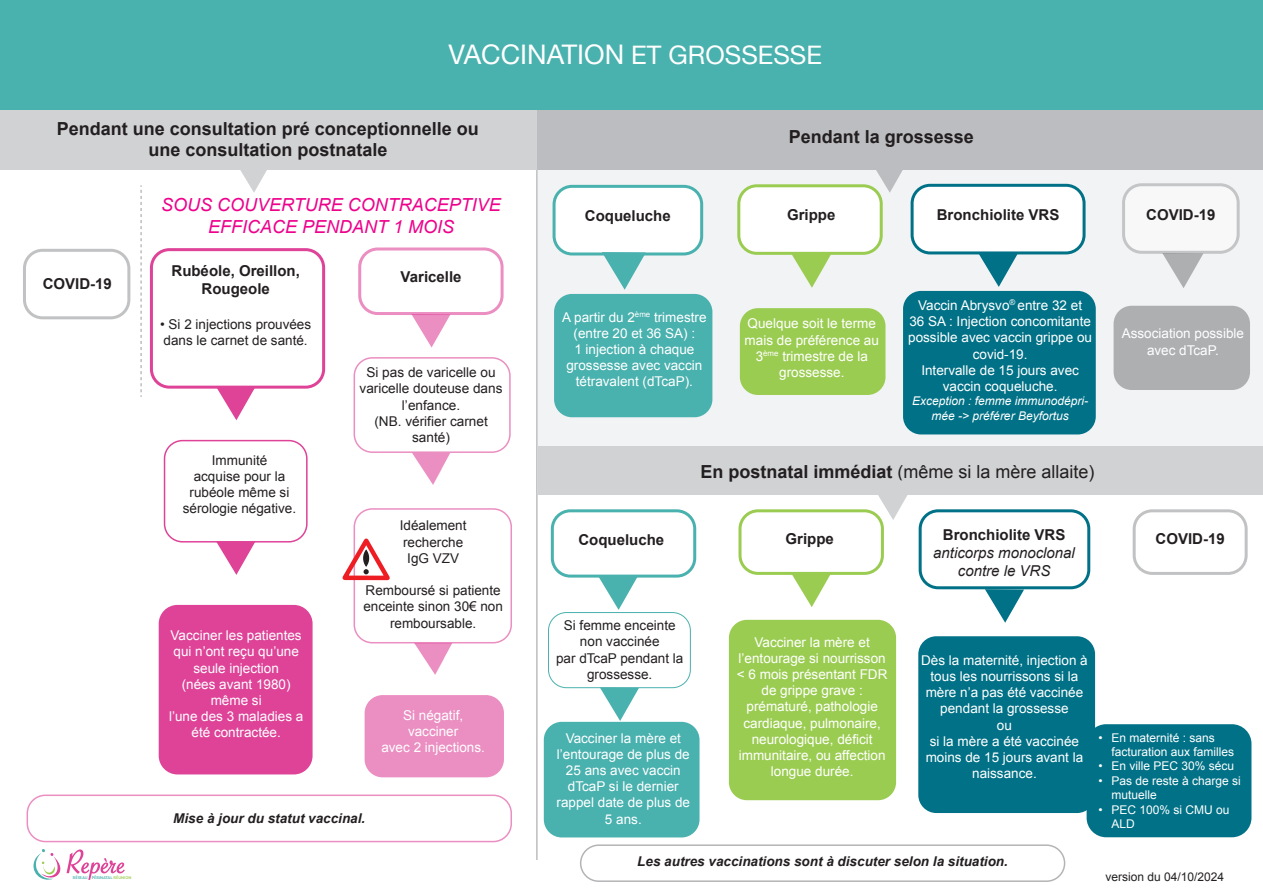
<style>
.page{position:relative;width:1263px;height:893px;background:#fff}
.page>*{position:absolute;margin:0;border:0;box-sizing:border-box;transform-origin:0 0}
.t1{font:27px "Helvetica Neue";color:#fff}
.t2{font:700 18px/21.6px "Arial";color:#231f20;text-align:center}
.t3{font:italic 18px/21.6px "Arial";color:#ed028c;text-align:center}
.t4{font:18px "Arial";color:#231f20}
.t5{font:700 15px/18px "Arial";color:#231f20;text-align:center}
.t6{font:italic 15px/18px "Arial";color:#231f20;text-align:center}
.t7{font:13.5px/16.2px "Arial";color:#fff;text-align:center}
.t8{font:13.5px/16.2px "Arial";color:#231f20;text-align:center}
.t9{font:italic 700 13.5px "Arial";color:#231f20}
.t10{font:12px/14.4px "Arial";color:#fff}
.t11{font:italic 12px/14.4px "Arial";color:#fff;text-align:center}
.t12{font:12px "Arial";color:#231f20}
.t13{font:500 4.2px "Iskra";color:#49b1ae}
.s1{font-size:25.5px}
.s2{color:#9ccc50}
.s3{font-weight:700}
</style>
<div class="page">
<div style="left:580px;top:844px;width:485px;height:38px;border:2px solid #808285;border-radius:18px"></div>
<div style="left:27px;top:794px;width:485px;height:48px;border:2px solid #de4398;border-radius:18px"></div>
<svg style="left:240px;top:170px;width:27px;height:22px"></svg>
<div style="left:1088px;top:726px;width:162px;height:110px;background:#007186;border-radius:18px"></div>
<div style="left:1086px;top:724px;width:165px;height:113px;border:3px solid #007186;border-radius:18px"></div>
<div style="left:544px;top:722px;width:155px;height:115px;background:#49b1ae;border-radius:18px"></div>
<div style="left:539px;top:164px;width:724px;height:282px;background:#f2f3f4"></div>
<div style="left:0;top:0;width:1263px;height:110px;background:#49b1ae"></div>
<div style="left:554px;top:294px;width:158px;height:123px;background:#49b1ae;border-radius:18px"></div>
<div style="left:554px;top:186px;width:148px;height:68px;background:#fff;border-radius:18px"></div>
<div style="left:552px;top:185px;width:151px;height:70px;border:3px solid #49b1ae;border-radius:18px"></div>
<div style="left:739px;top:186px;width:142px;height:67px;background:#fff;border-radius:18px"></div>
<div style="left:737px;top:184px;width:146px;height:71px;border:3px solid #9bcc52;border-radius:18px"></div>
<div style="left:740px;top:308px;width:145px;height:87px;background:#9bcc52;border-radius:18px"></div>
<div style="left:159px;top:606px;width:153px;height:168px;background:#de4398;border-radius:18px"></div>
<div style="left:159px;top:605px;width:154px;height:169px;border:2px solid #de4398;border-radius:18px"></div>
<div style="left:354px;top:357px;width:157px;height:96px;border:2px solid #de4398;border-radius:18px"></div>
<svg style="left:599px;top:251px;width:48px;height:39px"></svg>
<div style="left:150px;top:248px;width:175px;height:141px;border:3px solid #de4398;border-radius:18px"></div>
<svg style="left:791px;top:253px;width:41px;height:35px"></svg>
<div style="left:164px;top:440px;width:144px;height:102px;border:2px solid #de4398;border-radius:18px"></div>
<div style="left:358px;top:247px;width:146px;height:68px;border:3px solid #de4398;border-radius:18px"></div>
<div style="left:354px;top:508px;width:158px;height:135px;border:2px solid #de4398;border-radius:18px"></div>
<div style="left:365px;top:695px;width:139px;height:82px;background:#eb8ec1;border-radius:18px"></div>
<hr style="left:536px;top:110px;width:2px;height:750px;background:#bcbdc0">
<div style="left:537px;top:110px;width:726px;height:60px;background:#bcbdc0"></div>
<div style="left:0;top:110px;width:537px;height:60px;background:#d1d2d4"></div>
<svg style="left:866px;top:170px;width:37px;height:23px"></svg>
<svg style="left:33px;top:849px;width:92px;height:31px"></svg>
<svg style="left:342px;top:532px;width:48px;height:52px"></svg>
<div style="left:538px;top:446px;width:725px;height:48px;background:#d1d2d4"></div>
<svg style="left:869px;top:494px;width:47px;height:26px"></svg>
<div style="left:738px;top:509px;width:146px;height:66px;border:3px solid #9bcc52;border-radius:18px"></div>
<div style="left:729px;top:620px;width:167px;height:180px;background:#9bcc52;border-radius:18px"></div>
<div style="left:551px;top:509px;width:145px;height:69px;border:3px solid #49b1ae;border-radius:18px"></div>
<svg style="left:600px;top:688px;width:39px;height:33px"></svg>
<div style="left:548px;top:612px;width:143px;height:76px;border:1px solid #49b1ae;border-radius:18px"></div>
<div style="left:903px;top:291px;width:193px;height:143px;background:#007186;border-radius:18px"></div>
<div style="left:912px;top:185px;width:172px;height:68px;background:#fff;border-radius:18px"></div>
<div style="left:910px;top:184px;width:175px;height:70px;border:3px solid #007186;border-radius:18px"></div>
<div style="left:918px;top:636px;width:177px;height:177px;background:#007186;border-radius:18px"></div>
<div style="left:919px;top:509px;width:171px;height:80px;border:3px solid #007186;border-radius:18px"></div>
<svg style="left:412px;top:453px;width:38px;height:32px"></svg>
<svg style="left:414px;top:643px;width:38px;height:32px"></svg>
<div style="left:1123px;top:185px;width:115px;height:67px;background:#f8f8f9;border-radius:18px"></div>
<div style="left:1122px;top:183px;width:117px;height:71px;border:3px solid #939598;border-radius:18px"></div>
<div style="left:1113px;top:306px;width:137px;height:84px;background:#adafb1;border-radius:18px"></div>
<svg style="left:1162px;top:253px;width:41px;height:35px"></svg>
<div style="left:1133px;top:509px;width:114px;height:66px;border:3px solid #808285;border-radius:18px"></div>
<div style="left:23px;top:249px;width:107px;height:70px;border:3px solid #808285;border-radius:18px"></div>
<svg style="left:598px;top:576px;width:39px;height:34px"></svg>
<svg style="left:985px;top:589px;width:39px;height:34px"></svg>
<svg style="left:791px;top:574px;width:40px;height:33px"></svg>
<svg style="left:978px;top:253px;width:40px;height:34px"></svg>
<svg style="left:411px;top:314px;width:39px;height:33px"></svg>
<svg style="left:216px;top:387px;width:39px;height:33px"></svg>
<svg style="left:216px;top:541px;width:39px;height:34px"></svg>
<svg style="left:140px;top:185px;width:2px;height:212px"></svg>
<h1 class="t1" style="left:448px;top:35px;width:375px">VACCINATION <span class="s1">ET GROSSESSE</span></h1>
<h2 class="t2" style="left:57px;top:118px;width:424px">Pendant une consultation pré conceptionnelle ou une consultation postnatale</h2>
<p class="t5" style="left:43px;top:275px;width:71px">COVID-19</p>
<p class="t13" style="left:73px;top:874px;width:60px">RÉSEAU PÉRINATAL <span class="s2">RÉUNION</span></p>
<h2 class="t3" style="left:161px;top:195px;width:341px">SOUS COUVERTURE CONTRACEPTIVE<br>EFFICACE PENDANT 1 MOIS</h2>
<p class="t5" style="left:171px;top:263px;width:130px">Rubéole, Oreillon,<br>Rougeole</p>
<p class="t8" style="left:160px;top:316px;width:153px;text-align:left">• Si 2 injections prouvées dans le carnet de santé.</p>
<p class="t8" style="left:183px;top:452px;width:115px">Immunité<br>acquise pour la rubéole même si sérologie négative.</p>
<p class="t7" style="left:169px;top:628px;width:136px">Vacciner les patientes qui n’ont reçu qu’une seule injection<br>(nées avant 1980) même si<br>l’une des 3 maladies a été contractée.</p>
<p class="t5" style="left:401px;top:268px;width:62px">Varicelle</p>
<p class="t8" style="left:360px;top:364px;width:145px">Si pas de varicelle ou varicelle douteuse dans l’enfance.<br>(NB. vérifier carnet santé)</p>
<p class="t8" style="left:400px;top:518px;width:68px">Idéalement recherche<br>IgG VZV</p>
<p class="t8" style="left:363px;top:582px;width:141px">Remboursé si patiente enceinte sinon 30€ non remboursable.</p>
<p class="t7" style="left:381px;top:707px;width:105px">Si négatif, vacciner<br>avec 2 injections.</p>
<p class="t9" style="left:173px;top:809px;width:194px">Mise à jour du statut vaccinal.</p>
<p class="t5" style="left:585px;top:207px;width:87px">Coqueluche</p>
<h2 class="t2" style="left:789px;top:126px;width:187px">Pendant la grossesse</h2>
<p class="t5" style="left:787px;top:206px;width:50px">Grippe</p>
<p class="t5" style="left:937px;top:206px;width:124px">Bronchiolite VRS</p>
<p class="t5" style="left:1146px;top:206px;width:71px">COVID-19</p>
<p class="t7" style="left:562px;top:309px;width:146px">A partir du 2<sup>ème</sup> trimestre (entre 20 et 36 SA) :<br>1 injection à chaque grossesse avec vaccin tétravalent (dTcaP).</p>
<p class="t7" style="left:745px;top:316px;width:136px">Quelque soit le terme mais de préférence au<br>3<sup>ème</sup> trimestre de la grossesse.</p>
<p class="t7" style="left:908px;top:297px;width:185px">Vaccin Abrysvo<sup>®</sup> entre 32 et<br>36 SA : Injection concomitante possible avec vaccin grippe ou covid-19.<br>Intervalle de 15 jours avec vaccin coqueluche.</p>
<p class="t11" style="left:912px;top:394px;width:178px">Exception : femme immunodépri&shy;mée -&gt; préférer Beyfortus</p>
<p class="t5" style="left:578px;top:531px;width:87px">Coqueluche</p>
<h2 class="t4" style="left:700px;top:460px;width:396px"><span class="s3">En postnatal immédiat</span> (même si la mère allaite)</h2>
<p class="t5" style="left:785px;top:530px;width:50px">Grippe</p>
<p class="t5" style="left:943px;top:526px;width:124px">Bronchiolite VRS</p>
<p class="t6" style="left:933px;top:544px;width:143px">anticorps monoclonal contre le VRS</p>
<p class="t7" style="left:1122px;top:326px;width:124px">Association possible avec dTcaP.</p>
<p class="t5" style="left:1155px;top:530px;width:71px">COVID-19</p>
<p class="t8" style="left:556px;top:617px;width:129px">Si femme enceinte non vaccinée<br>par dTcaP pendant la grossesse.</p>
<p class="t7" style="left:556px;top:730px;width:135px">Vacciner la mère et l’entourage de plus de<br>25 ans avec vaccin dTcaP si le dernier rappel date de plus de<br>5 ans.</p>
<p class="t7" style="left:737px;top:634px;width:152px">Vacciner la mère et l’entourage si nourrisson &lt; 6 mois présentant FDR de grippe grave : prématuré, pathologie cardiaque, pulmonaire, neurologique, déficit immunitaire, ou affection longue durée.</p>
<p class="t7" style="left:921px;top:652px;width:168px">Dès la maternité, injection à tous les nourrissons si la mère n’a pas été vaccinée pendant la grossesse<br>ou<br>si la mère a été vaccinée moins de 15 jours avant la naissance.</p>
<p class="t9" style="left:637px;top:852px;width:372px">Les autres vaccinations sont à discuter selon la situation.</p>
<p class="t10" style="left:1111px;top:730px;width:124px;text-indent:-13px">• En maternité : sans facturation aux familles</p>
<p class="t10" style="left:1098px;top:759px;width:137px">• En ville PEC 30% sécu</p>
<p class="t10" style="left:1111px;top:773px;width:131px;text-indent:-13px">• Pas de reste à charge si mutuelle</p>
<p class="t10" style="left:1111px;top:802px;width:120px;text-indent:-13px">• PEC 100% si CMU ou<br>ALD</p>
<p class="t12" style="left:1105px;top:869px;width:120px">version du 04/10/2024</p>
</div>
